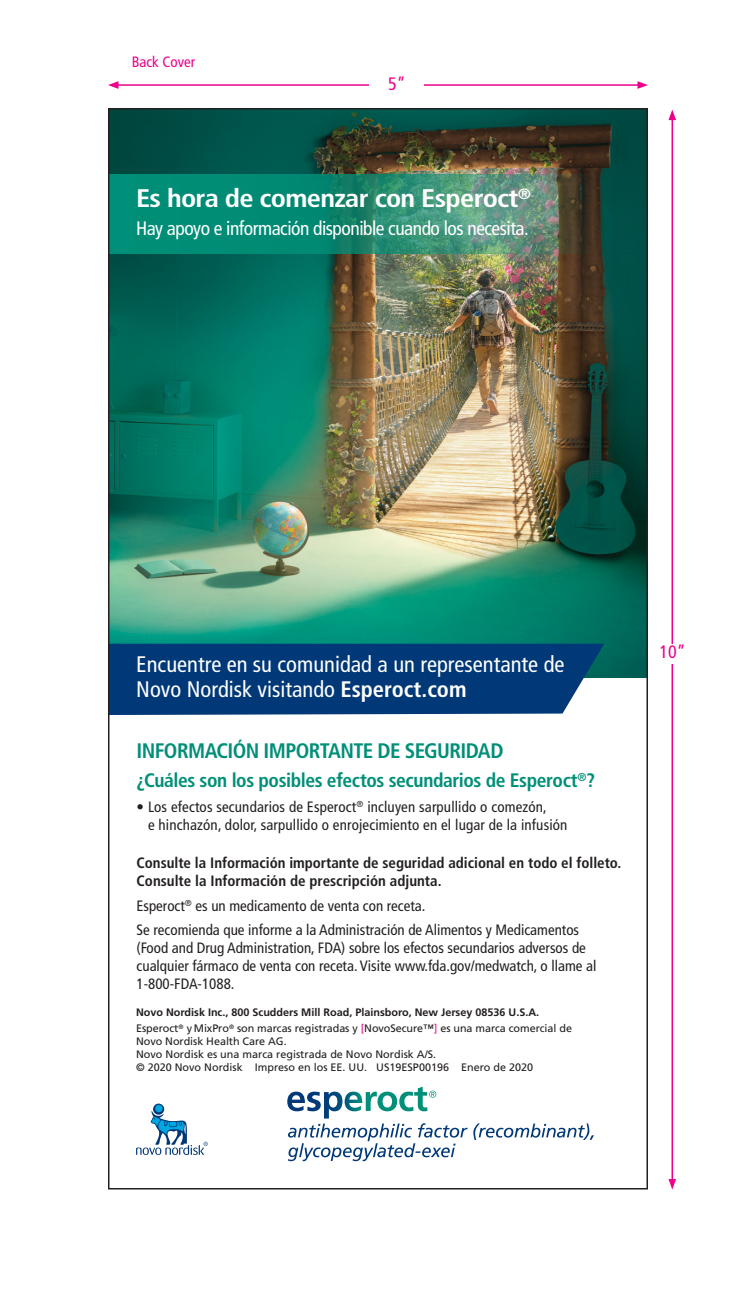
<style>
.page{position:relative;width:756px;height:1296px;background:#fff}
.page>*{position:absolute;margin:0;border:0;box-sizing:border-box;transform-origin:0 0}
.t1{font:700 condensed 25.5px "Frutiger";letter-spacing:-.025em;color:#fff;scale:1.11 1}
.t2{font:condensed 22.5px/25.5px "Frutiger";color:#fff}
.t3{font:700 condensed 21px "Frutiger LT Std";letter-spacing:-.03em;color:#008f78}
.t4{font:700 condensed 19.5px "Frutiger LT Std";letter-spacing:-.02em;color:#008f78}
.t5{font:condensed 19.5px "Frutiger";letter-spacing:-.025em;color:#fff}
.t6{font:condensed 18px "Frutiger LT Std";color:#ec008c}
.t7{font:condensed 15px/18px "Frutiger LT Std";color:#231f20}
.t8{font:condensed 15px/18px "Frutiger";letter-spacing:.01em;color:#231f20}
.t9{font:700 condensed 15px/18px "Frutiger";color:#231f20}
.t10{font:condensed 15px "Frutiger LT Std";color:#ec008c}
.t11{font:10.8px/13px "Frutiger LT Std";color:#231f20}
.s1{font-family:"Frutiger LT Std";font-weight:700}
.s2{font-weight:700}
.s3{color:#ec008c}
</style>
<div class="page">
<img style="left:111px;top:111px;width:534px;height:566px">
<svg style="left:111px;top:174px;width:483px;height:80px"></svg>
<svg style="left:153px;top:1104px;width:11px;height:11px"></svg>
<div style="left:155px;top:1105px;width:8px;height:7px;background:#00a6df;border-radius:50%"></div>
<svg style="left:136px;top:1110px;width:72px;height:45px"></svg>
<div style="left:111px;top:644px;width:493px;height:71px;background:#003878"></div>
<svg style="left:287px;top:1087px;width:307px;height:74px"></svg>
<hr style="left:116px;top:84px;width:524px;height:2px;background:#ec008c">
<svg style="left:108px;top:81px;width:11px;height:8px"></svg>
<svg style="left:637px;top:81px;width:11px;height:8px"></svg>
<div style="left:369px;top:76px;width:55px;height:17px;background:#fff"></div>
<hr style="left:672px;top:118px;width:1px;height:1063px;background:#ec008c">
<svg style="left:668px;top:1179px;width:8px;height:11px"></svg>
<svg style="left:668px;top:110px;width:8px;height:10px"></svg>
<div style="left:657px;top:644px;width:31px;height:20px;background:#fff"></div>
<h3 class="t10" style="left:132px;top:53px;width:65px">Back Cover</h3>
<h3 class="t6" style="left:388px;top:73px;width:19px">5”</h3>
<h1 class="t1" style="left:136px;top:183px;width:357px">Es hora de comenzar con Esperoct<sup>®</sup></h1>
<h3 class="t5" style="left:136px;top:217px;width:394px">Hay apoyo e información disponible cuando los necesita.</h3>
<h2 class="t2" style="left:136px;top:651px;width:430px">Encuentre en su comunidad a un representante de<br>Novo Nordisk visitando <span class="s1">Esperoct.com</span></h2>
<h3 class="t3" style="left:137px;top:738px;width:368px">INFORMACIÓN IMPORTANTE DE SEGURIDAD</h3>
<h3 class="t4" style="left:137px;top:769px;width:460px">¿Cuáles son los posibles efectos secundarios de Esperoct<sup>®</sup>?</h3>
<h3 class="t8" style="left:148px;top:798px;width:421px;text-indent:-11px">• Los efectos secundarios de Esperoct<sup>®</sup> incluyen sarpullido o comezón,<br>e hinchazón, dolor, sarpullido o enrojecimiento en el lugar de la infusión</h3>
<h3 class="t9" style="left:137px;top:854px;width:486px">Consulte la Información importante de seguridad adicional en todo el folleto.<br>Consulte la Información de prescripción adjunta.</h3>
<h3 class="t7" style="left:137px;top:893px;width:444px;line-height:24.8px">Esperoct<sup>®</sup> es un medicamento de venta con receta.<br>Se recomienda que informe a la Administración de Alimentos y Medicamentos</h3>
<h3 class="t7" style="left:137px;top:939px;width:461px">(Food and Drug Administration, FDA) sobre los efectos secundarios adversos de cualquier fármaco de venta con receta. Visite www.fda.gov/medwatch, o llame al<br>1-800-FDA-1088.</h3>
<p class="t11" style="left:136px;top:1005px;width:437px;line-height:16px"><span class="s2">Novo Nordisk Inc., 800 Scudders Mill Road, Plainsboro, New Jersey 08536 U.S.A.<br></span>Esperoct<sup>®</sup> y MixPro<sup>®</sup> son marcas registradas y <span class="s3">[</span>NovoSecure™<span class="s3">]</span> es una marca comercial de</p>
<p class="t11" style="left:136px;top:1035px;width:399px">Novo Nordisk Health Care AG.<br>Novo Nordisk es una marca registrada de Novo Nordisk A/S.<br>© 2020 Novo Nordisk Impreso en los EE. UU. US19ESP00196 Enero de 2020</p>
<h3 class="t6" style="left:660px;top:641px;width:28px">10”</h3>
</div>
